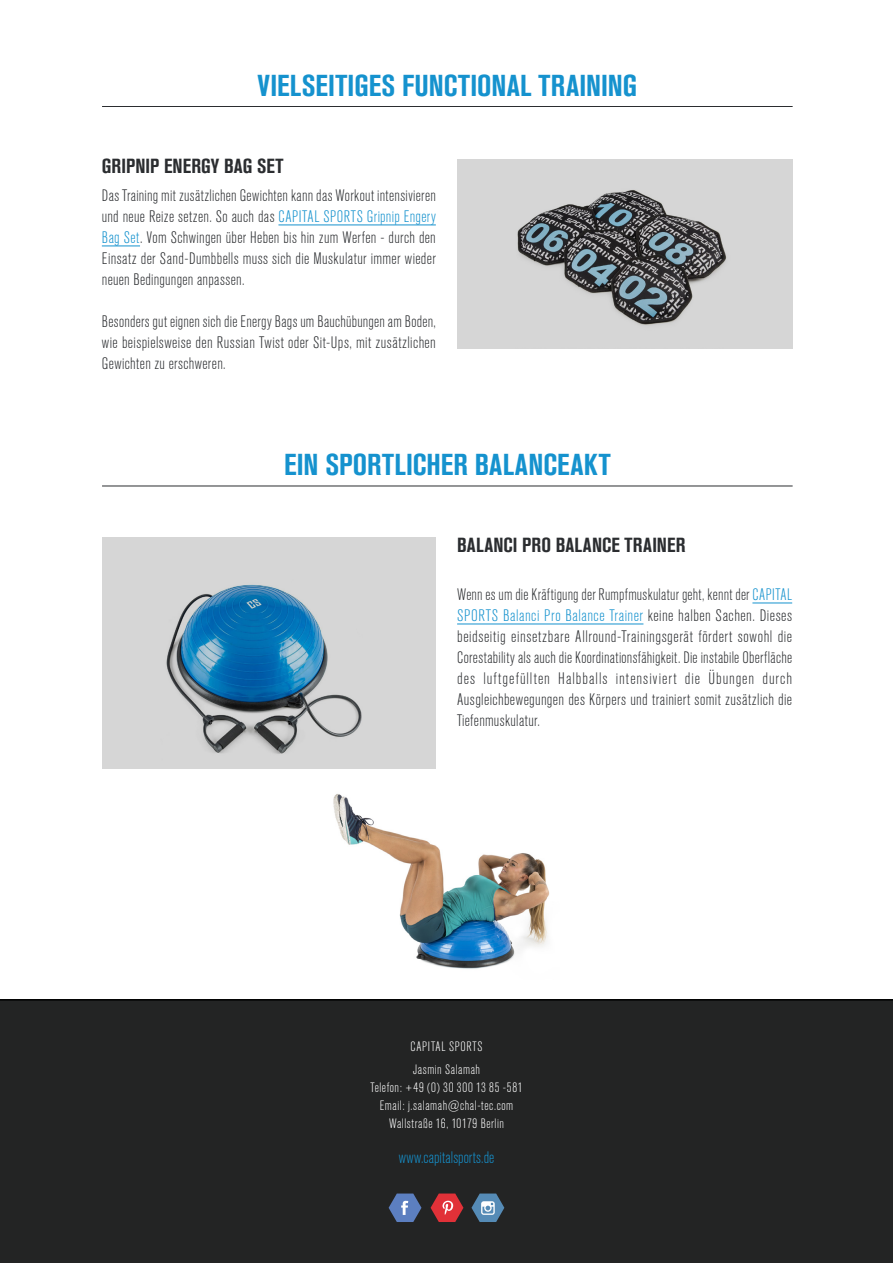
<style>
.page{position:relative;width:893px;height:1263px;background:#fff}
.page>*{position:absolute;margin:0;border:0;box-sizing:border-box;transform-origin:0 0}
.t1{font:30px "Akzidenz Grotesk BQ Bd Cnd Alt";letter-spacing:.005em;color:#1592ce}
.t2{font:20.25px "Akzidenz Grotesk BQ Bd Cnd Alt";letter-spacing:.005em;color:#2b2d30}
.t3{font:300 condensed 16.5px/21px "Akzidenz Grotesk BQ";letter-spacing:.02em;color:#2b2d30;text-align:justify}
.t4{font:300 condensed 16.5px "Akzidenz Grotesk BQ";letter-spacing:.01em;color:#1592ce}
.t5{font:300 condensed 13.5px/18px "Akzidenz Grotesk BQ";letter-spacing:.045em;color:#fff}
.s1{color:#1592ce}
</style>
<div class="page">
<div style="left:0;top:999px;width:893px;height:264px;background:#232424"></div>
<svg style="left:471px;top:1193px;width:33px;height:29px"></svg>
<svg style="left:389px;top:1193px;width:32px;height:29px"></svg>
<svg style="left:431px;top:1193px;width:32px;height:29px"></svg>
<hr style="left:102px;top:486px;width:691px;height:1px;background:#2b2d30">
<hr style="left:752px;top:603px;width:40px;height:1px;background:#1592ce">
<hr style="left:457px;top:624px;width:186px;height:1px;background:#1592ce">
<img style="left:102px;top:538px;width:334px;height:230px">
<img style="left:333px;top:794px;width:217px;height:175px">
<hr style="left:102px;top:106px;width:691px;height:1px;background:#2b2d30">
<hr style="left:278px;top:225px;width:158px;height:1px;background:#1592ce">
<hr style="left:102px;top:246px;width:38px;height:1px;background:#1592ce">
<img style="left:457px;top:159px;width:336px;height:189px">
<h1 class="t1" style="left:258px;top:69px;width:381px">VIELSEITIGES FUNCTIONAL TRAINING</h1>
<p class="t2" style="left:102px;top:155px;width:183px">GRIPNIP ENERGY BAG SET</p>
<p class="t3" style="left:102px;top:185px;width:335px">Das Training mit zusätzlichen Gewichten kann das Workout intensivieren und neue Reize setzen. So auch das <span class="s1">CAPITAL SPORTS Gripnip Engery Bag Set</span>. Vom Schwingen über Heben bis hin zum Werfen - durch den Einsatz der Sand-Dumbbells muss sich die Muskulatur immer wieder neuen Bedingungen anpassen.</p>
<p class="t3" style="left:102px;top:311px;width:335px">Besonders gut eignen sich die Energy Bags um Bauchübungen am Boden, wie beispielsweise den Russian Twist oder Sit-Ups, mit zusätzlichen Gewichten zu erschweren.</p>
<h1 class="t1" style="left:284px;top:447px;width:328px">EIN SPORTLICHER BALANCEAKT</h1>
<p class="t2" style="left:457px;top:533px;width:230px">BALANCI PRO BALANCE TRAINER</p>
<p class="t3" style="left:457px;top:584px;width:337px">Wenn es um die Kräftigung der Rumpfmuskulatur geht, kennt der <span class="s1">CAPITAL SPORTS Balanci Pro Balance Trainer</span> keine halben Sachen. Dieses beidseitig einsetzbare Allround-Trainingsgerät fördert sowohl die Corestability als auch die Koordinationsfähigkeit. Die instabile Oberfläche des luftgefüllten Halbballs intensiviert die Übungen durch Ausgleichbewegungen des Körpers und trainiert somit zusätzlich die Tiefenmuskulatur.</p>
<p class="t5" style="left:410px;top:1036px;width:73px;line-height:22.2px">CAPITAL SPORTS<br>Jasmin Salamah</p>
<p class="t5" style="left:370px;top:1078px;width:154px;text-align:center">Telefon: +49 (0) 30 300 13 85 -581<br>Email: j.salamah@chal-tec.com<br>Wallstraße 16, 10179 Berlin</p>
<p class="t4" style="left:399px;top:1149px;width:97px">www.capitalsports.de</p>
</div>
